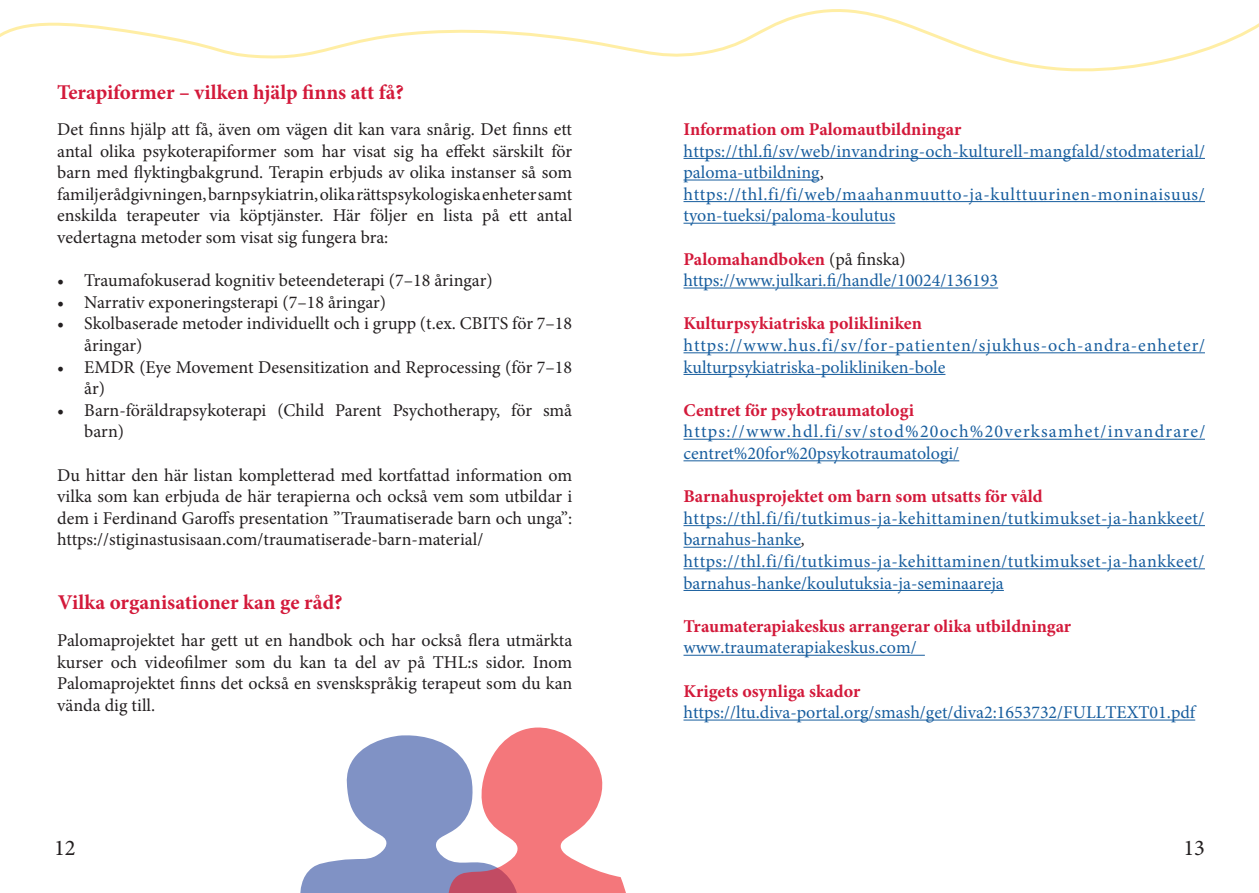
<style>
.page{position:relative;width:1259px;height:893px;background:#fff}
.page>*{position:absolute;margin:0;border:0;box-sizing:border-box;transform-origin:0 0}
.t1{font:22.5px "Minion Pro";color:#231f20}
.t2{font:700 21px "Minion Pro";color:#d3193a}
.t3{font:18px/21.6px "Minion Pro";color:#231f20;text-align:justify}
.t4{font:18px/21.6px "Minion Pro";letter-spacing:.015em;color:#175d9e}
.t5{font:700 18px "Minion Pro";color:#d3193a}
.t6{font:18px/21.6px "Minion Pro";letter-spacing:.05em;color:#175d9e}
.t7{font:18px/21.6px "Minion Pro";letter-spacing:.07em;color:#175d9e}
.t8{font:18px/21.6px "Minion Pro";letter-spacing:.04em;color:#175d9e}
.s1{color:#231f20}
.s2{font-weight:400;color:#231f20}
.s3{font-style:italic;color:#231f20}
</style>
<div class="page">
<hr style="left:683px;top:158px;width:522px;height:1px;background:#175d9e">
<hr style="left:683px;top:180px;width:136px;height:1px;background:#175d9e">
<hr style="left:683px;top:201px;width:522px;height:1px;background:#175d9e">
<hr style="left:683px;top:223px;width:212px;height:1px;background:#175d9e">
<hr style="left:683px;top:288px;width:315px;height:1px;background:#175d9e">
<hr style="left:683px;top:352px;width:522px;height:1px;background:#175d9e">
<hr style="left:683px;top:374px;width:262px;height:1px;background:#175d9e">
<hr style="left:683px;top:439px;width:522px;height:1px;background:#175d9e">
<hr style="left:683px;top:460px;width:276px;height:1px;background:#175d9e">
<hr style="left:683px;top:525px;width:522px;height:1px;background:#175d9e">
<hr style="left:683px;top:547px;width:118px;height:1px;background:#175d9e">
<hr style="left:683px;top:568px;width:522px;height:1px;background:#175d9e">
<hr style="left:683px;top:590px;width:321px;height:1px;background:#175d9e">
<hr style="left:683px;top:655px;width:242px;height:1px;background:#175d9e">
<hr style="left:683px;top:720px;width:512px;height:1px;background:#175d9e">
<svg style="left:0;top:9px;width:1259px;height:63px"></svg>
<svg style="left:300px;top:727px;width:326px;height:166px"></svg>
<p class="t2" style="left:57px;top:78px;width:348px">Terapiformer – vilken hjälp finns att få?</p>
<p class="t3" style="left:57px;top:119px;width:516px">Det finns hjälp att få, även om vägen dit kan vara snårig. Det finns ett antal olika psykoterapiformer som har visat sig ha effekt särskilt för barn med flyktingbakgrund. Terapin erbjuds av olika instanser så som familjerådgivningen, barnpsykiatrin, olika rättspsykologiska enheter samt enskilda terapeuter via köptjänster. Här följer en lista på ett antal vedertagna metoder som visat sig fungera bra:</p>
<p class="t3" style="left:57px;top:270px;width:437px">• Traumafokuserad kognitiv beteendeterapi (7–18 åringar)</p>
<p class="t3" style="left:57px;top:291px;width:330px">• Narrativ exponeringsterapi (7–18 åringar)</p>
<p class="t3" style="left:84px;top:313px;width:489px;text-indent:-27px">• Skolbaserade metoder individuellt och i grupp (t.ex. CBITS för 7–18 åringar)</p>
<p class="t3" style="left:84px;top:356px;width:489px;text-indent:-27px">• EMDR (Eye Movement Desensitization and Reprocessing (för 7–18 år)</p>
<p class="t3" style="left:84px;top:399px;width:489px;text-indent:-27px">• Barn-föräldrapsykoterapi (Child Parent Psychotherapy, för små barn)</p>
<p class="t3" style="left:57px;top:464px;width:516px">Du hittar den här listan kompletterad med kortfattad information om vilka som kan erbjuda de här terapierna och också vem som utbildar i dem i Ferdinand Garoffs presentation ”Traumatiserade barn och unga”: https://stiginastusisaan.com/traumatiserade-barn-material/</p>
<p class="t2" style="left:58px;top:588px;width:286px">Vilka organisationer kan ge råd?</p>
<p class="t3" style="left:57px;top:629px;width:516px">Palomaprojektet har gett ut en handbok och har också flera utmärkta kurser och videofilmer som du kan ta del av på THL:s sidor. Inom Palomaprojektet finns det också en svenskspråkig terapeut som du kan vända dig till.</p>
<p class="t1" style="left:54px;top:833px;width:23px">12</p>
<p class="t5" style="left:683px;top:117px;width:279px">Information om Palomautbildningar</p>
<p class="t4" style="left:683px;top:140px;width:523px">https://thl.fi/sv/web/invandring-och-kulturell-mangfald/stodmaterial/ paloma-utbildning<span class="s1">,</span></p>
<p class="t8" style="left:683px;top:183px;width:523px">https://thl.fi/fi/web/maahanmuutto-ja-kulttuurinen-moninaisuus/ tyon-tueksi/paloma-koulutus</p>
<p class="t5" style="left:683px;top:246px;width:224px">Palomahandboken <span class="s2">(på finska)</span></p>
<p class="t4" style="left:683px;top:270px;width:316px">https://www.julkari.fi/handle/10024/136193</p>
<p class="t5" style="left:683px;top:311px;width:240px">Kulturpsykiatriska polikliniken</p>
<p class="t6" style="left:683px;top:335px;width:523px">https://www.hus.fi/sv/for-patienten/sjukhus-och-andra-enheter/ kulturpsykiatriska-polikliniken-bole</p>
<p class="t5" style="left:683px;top:397px;width:232px">Centret för psykotraumatologi</p>
<p class="t7" style="left:683px;top:421px;width:523px">https://www.hdl.fi/sv/stod%20och%20verksamhet/invandrare/ centret%20for%20psykotraumatologi/</p>
<p class="t5" style="left:683px;top:484px;width:361px">Barnahusprojektet om barn som utsatts för våld</p>
<p class="t4" style="left:683px;top:507px;width:522px">https://thl.fi/fi/tutkimus-ja-kehittaminen/tutkimukset-ja-hankkeet/ barnahus-hanke<span class="s3">,</span></p>
<p class="t4" style="left:683px;top:551px;width:522px">https://thl.fi/fi/tutkimus-ja-kehittaminen/tutkimukset-ja-hankkeet/ barnahus-hanke/koulutuksia-ja-seminaareja</p>
<p class="t5" style="left:683px;top:613px;width:389px">Traumaterapiakeskus arrangerar olika utbildningar</p>
<p class="t4" style="left:683px;top:637px;width:235px">www.traumaterapiakeskus.com/</p>
<p class="t5" style="left:683px;top:678px;width:178px">Krigets osynliga skador</p>
<p class="t4" style="left:683px;top:702px;width:513px">https://ltu.diva-portal.org/smash/get/diva2:1653732/FULLTEXT01.pdf</p>
<p class="t1" style="left:1183px;top:833px;width:23px">13</p>
</div>
